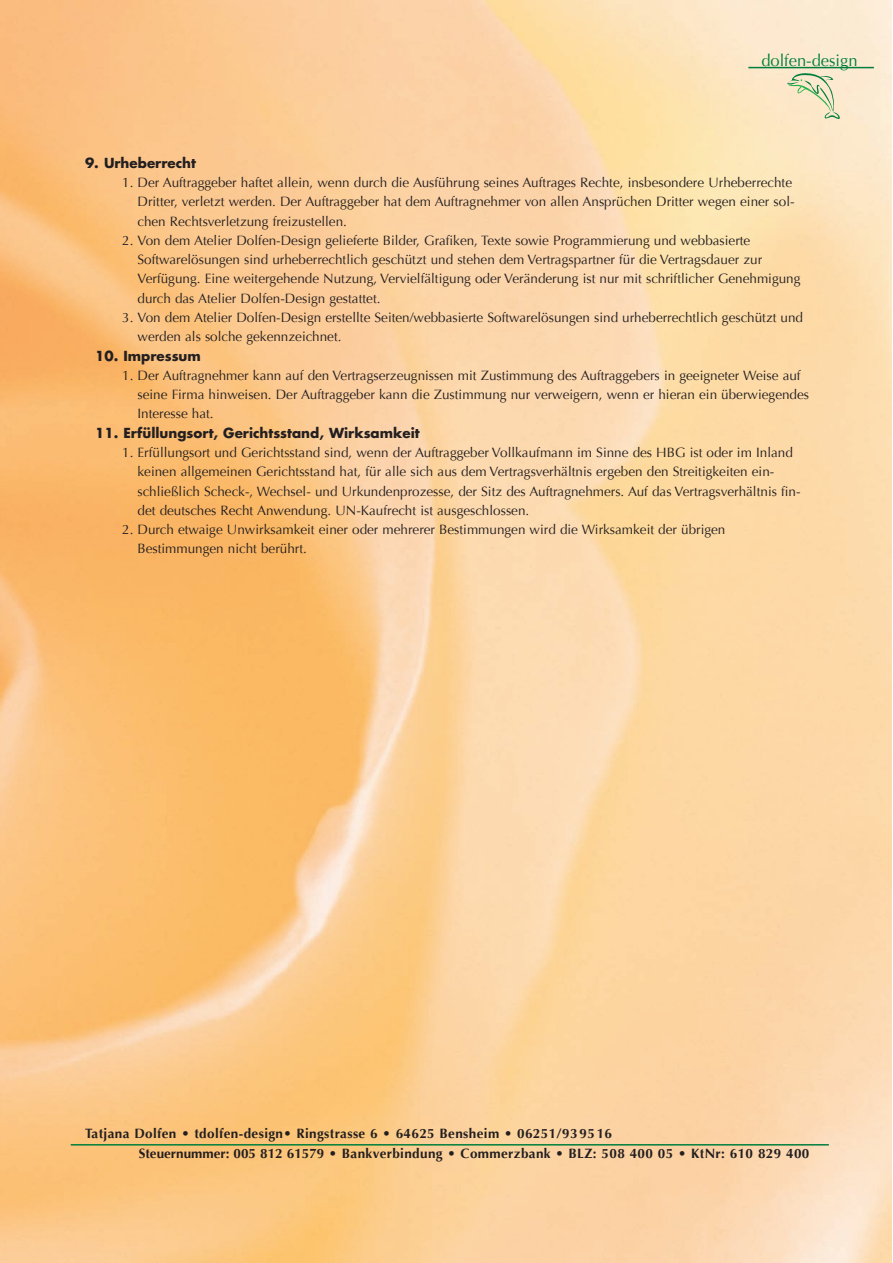
<style>
.page{position:relative;width:893px;height:1263px;background:#fff}
.page>*{position:absolute;margin:0;border:0;box-sizing:border-box;transform-origin:0 0}
.t1{font:16.5px "Optima";color:#007e3d}
.t2{font:13.5px/19.4px "Optima";color:#231f20}
.t3{font:700 13.5px/19.4px "Optima";letter-spacing:.03em;color:#231f20}
.t4{font:700 13.5px "Futura";color:#231f20}
</style>
<div class="page">
<img style="left:0;top:0;width:892px;height:1263px">
<svg style="left:787px;top:73px;width:53px;height:46px;background:#dfdcbb"></svg>
<hr style="left:748px;top:67px;width:126px;height:1px;background:#007e3d">
<hr style="left:71px;top:1144px;width:758px;height:1px;background:#007e3d">
<p class="t1" style="left:761px;top:51px;width:98px">dolfen-design</p>
<p class="t4" style="left:85px;top:157px;width:112px">9. Urheberrecht</p>
<p class="t2" style="left:138px;top:173px;width:658px;text-indent:-15px">1. Der Auftraggeber haftet allein, wenn durch die Ausführung seines Auftrages Rechte, insbesondere Urheberrechte<br>Dritter, verletzt werden. Der Auftraggeber hat dem Auftragnehmer von allen Ansprüchen Dritter wegen einer sol&shy;chen Rechtsverletzung freizustellen.</p>
<p class="t2" style="left:138px;top:231px;width:664px;text-indent:-15px">2. Von dem Atelier Dolfen-Design gelieferte Bilder, Grafiken, Texte sowie Programmierung und webbasierte Softwarelösungen sind urheberrechtlich geschützt und stehen dem Vertragspartner für die Vertragsdauer zur Verfügung. Eine weitergehende Nutzung, Vervielfältigung oder Veränderung ist nur mit schriftlicher Genehmigung durch das Atelier Dolfen-Design gestattet.</p>
<p class="t2" style="left:138px;top:308px;width:667px;text-indent:-15px">3. Von dem Atelier Dolfen-Design erstellte Seiten/webbasierte Softwarelösungen sind urheberrechtlich geschützt und werden als solche gekennzeichnet.</p>
<p class="t4" style="left:95px;top:349px;width:107px">10. Impressum</p>
<p class="t2" style="left:138px;top:366px;width:673px;text-indent:-15px">1. Der Auftragnehmer kann auf den Vertragserzeugnissen mit Zustimmung des Auftraggebers in geeigneter Weise auf seine Firma hinweisen. Der Auftraggeber kann die Zustimmung nur verweigern, wenn er hieran ein überwiegendes<br>Interesse hat.</p>
<p class="t4" style="left:95px;top:426px;width:326px">11. Erfüllungsort, Gerichtsstand, Wirksamkeit</p>
<p class="t2" style="left:138px;top:443px;width:665px;text-indent:-15px">1. Erfüllungsort und Gerichtsstand sind, wenn der Auftraggeber Vollkaufmann im Sinne des HBG ist oder im Inland keinen allgemeinen Gerichtsstand hat, für alle sich aus dem Vertragsverhältnis ergeben den Streitigkeiten ein&shy;schließlich Scheck-, Wechsel- und Urkundenprozesse, der Sitz des Auftragnehmers. Auf das Vertragsverhältnis fin&shy;det deutsches Recht Anwendung. UN-Kaufrecht ist ausgeschlossen.</p>
<p class="t2" style="left:138px;top:520px;width:589px;text-indent:-15px">2. Durch etwaige Unwirksamkeit einer oder mehrerer Bestimmungen wird die Wirksamkeit der übrigen<br>Bestimmungen nicht berührt.</p>
<p class="t3" style="left:139px;top:1124px;width:672px;text-indent:-54px">Tatjana Dolfen • tdolfen-design• Ringstrasse 6 • 64625 Bensheim • 06251/939516<br>Steuernummer: 005 812 61579 • Bankverbindung • Commerzbank • BLZ: 508 400 05 • KtNr: 610 829 400</p>
</div>
